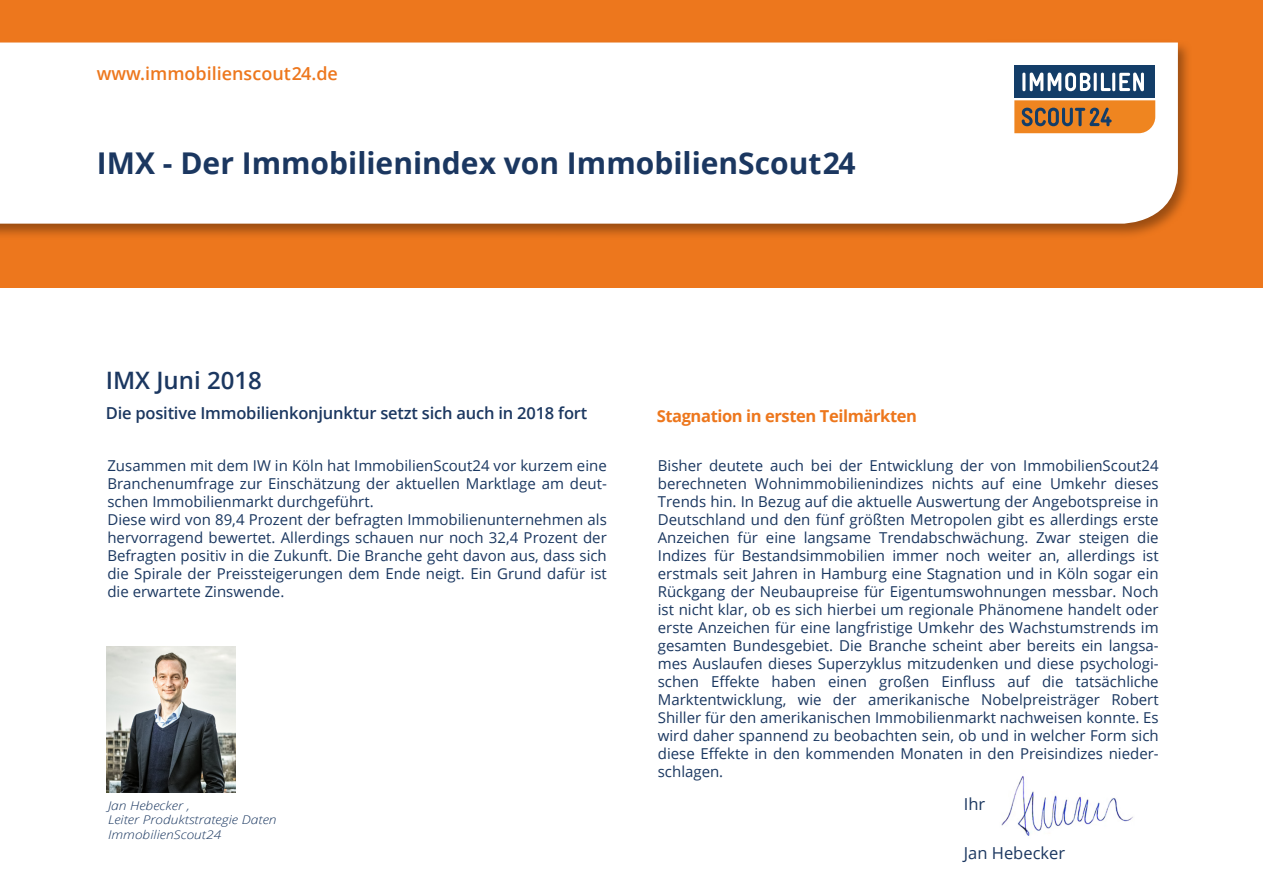
<style>
.page{position:relative;width:1263px;height:893px;background:#fff}
.page>*{position:absolute;margin:0;border:0;box-sizing:border-box;transform-origin:0 0}
.t1{font:700 30px "Open Sans";color:#1b3760}
.t2{font:600 24px "Open Sans";color:#1b3760}
.t3{font:600 18px "Open Sans";color:#ed771d}
.t4{font:600 16.5px "Open Sans";letter-spacing:-.01em;color:#1b3760}
.t5{font:700 16.5px "Open Sans";letter-spacing:-.025em;color:#ed771d}
.t6{font:16.5px "Open Sans";color:#1b3760}
.t7{font:15px/18px "Open Sans";color:#1a3760;text-align:justify}
.t8{font:italic 300 12px/14.4px "Open Sans";color:#1a3760;scale:1.15 1}
</style>
<div class="page">
<div style="left:0;top:0;width:1263px;height:287px;background:#ed771d"></div>
<svg style="left:0;top:42px;width:1188px;height:194px"></svg>
<div style="left:0;top:43px;width:1178px;height:181px;background:#fff"></div>
<div style="left:1014px;top:94px;width:141px;height:9px;background:#fff"></div>
<div style="left:1014px;top:65px;width:141px;height:33px;background:#133d68"></div>
<svg style="left:1014px;top:100px;width:141px;height:33px"></svg>
<hr style="left:1022px;top:73px;width:3px;height:18px;background:#fff;border-radius:2px">
<svg style="left:1030px;top:73px;width:60px;height:18px"></svg>
<hr style="left:1094px;top:73px;width:3px;height:18px;background:#fff;border-radius:2px">
<svg style="left:1101px;top:73px;width:10px;height:18px"></svg>
<hr style="left:1112px;top:73px;width:3px;height:18px;background:#fff;border-radius:2px">
<svg style="left:1119px;top:73px;width:25px;height:18px"></svg>
<img style="left:1001px;top:776px;width:132px;height:60px">
<img style="left:106px;top:646px;width:130px;height:147px">
<p class="t3" style="left:97px;top:61px;width:242px">www.immobilienscout24.de</p>
<h1 class="t1" style="left:97px;top:142px;width:760px">IMX - Der Immobilienindex von ImmobilienScout24</h1>
<h2 class="t2" style="left:106px;top:364px;width:158px">IMX Juni 2018</h2>
<p class="t4" style="left:106px;top:402px;width:483px">Die positive Immobilienkonjunktur setzt sich auch in 2018 fort</p>
<p class="t7" style="left:107px;top:456px;width:501px;text-align:left">Zusammen mit dem IW in Köln hat ImmobilienScout24 vor kurzem eine Branchenumfrage zur Einschätzung der aktuellen Marktlage am deut&shy;schen Immobilienmarkt durchgeführt.<br>Diese wird von 89,4 Prozent der befragten Immobilienunternehmen als hervorragend bewertet. Allerdings schauen nur noch 32,4 Prozent der Befragten positiv in die Zukunft. Die Branche geht davon aus, dass sich die Spirale der Preissteigerungen dem Ende neigt. Ein Grund dafür ist die erwartete Zinswende.</p>
<p class="t8" style="left:108px;top:798px;width:148px">Jan Hebecker ,<br>Leiter Produktstrategie Daten<br>ImmobilienScout24</p>
<p class="t5" style="left:657px;top:404px;width:262px">Stagnation in ersten Teilmärkten</p>
<p class="t7" style="left:658px;top:456px;width:502px">Bisher deutete auch bei der Entwicklung der von ImmobilienScout24 berechneten Wohnimmobilienindizes nichts auf eine Umkehr dieses Trends hin. In Bezug auf die aktuelle Auswertung der Angebotspreise in Deutschland und den fünf größten Metropolen gibt es allerdings erste Anzeichen für eine langsame Trendabschwächung. Zwar steigen die Indizes für Bestandsimmobilien immer noch weiter an, allerdings ist erstmals seit Jahren in Hamburg eine Stagnation und in Köln sogar ein Rückgang der Neubaupreise für Eigentumswohnungen messbar. Noch ist nicht klar, ob es sich hierbei um regionale Phänomene handelt oder erste Anzeichen für eine langfristige Umkehr des Wachstumstrends im gesamten Bundesgebiet. Die Branche scheint aber bereits ein langsa&shy;mes Auslaufen dieses Superzyklus mitzudenken und diese psychologi&shy;schen Effekte haben einen großen Einfluss auf die tatsächliche Marktentwicklung, wie der amerikanische Nobelpreisträger Robert Shiller für den amerikanischen Immobilienmarkt nachweisen konnte. Es wird daher spannend zu beobachten sein, ob und in welcher Form sich diese Effekte in den kommenden Monaten in den Preisindizes nieder&shy;schlagen.</p>
<p class="t6" style="left:964px;top:792px;width:23px">Ihr</p>
<p class="t6" style="left:964px;top:842px;width:103px">Jan Hebecker</p>
</div>
